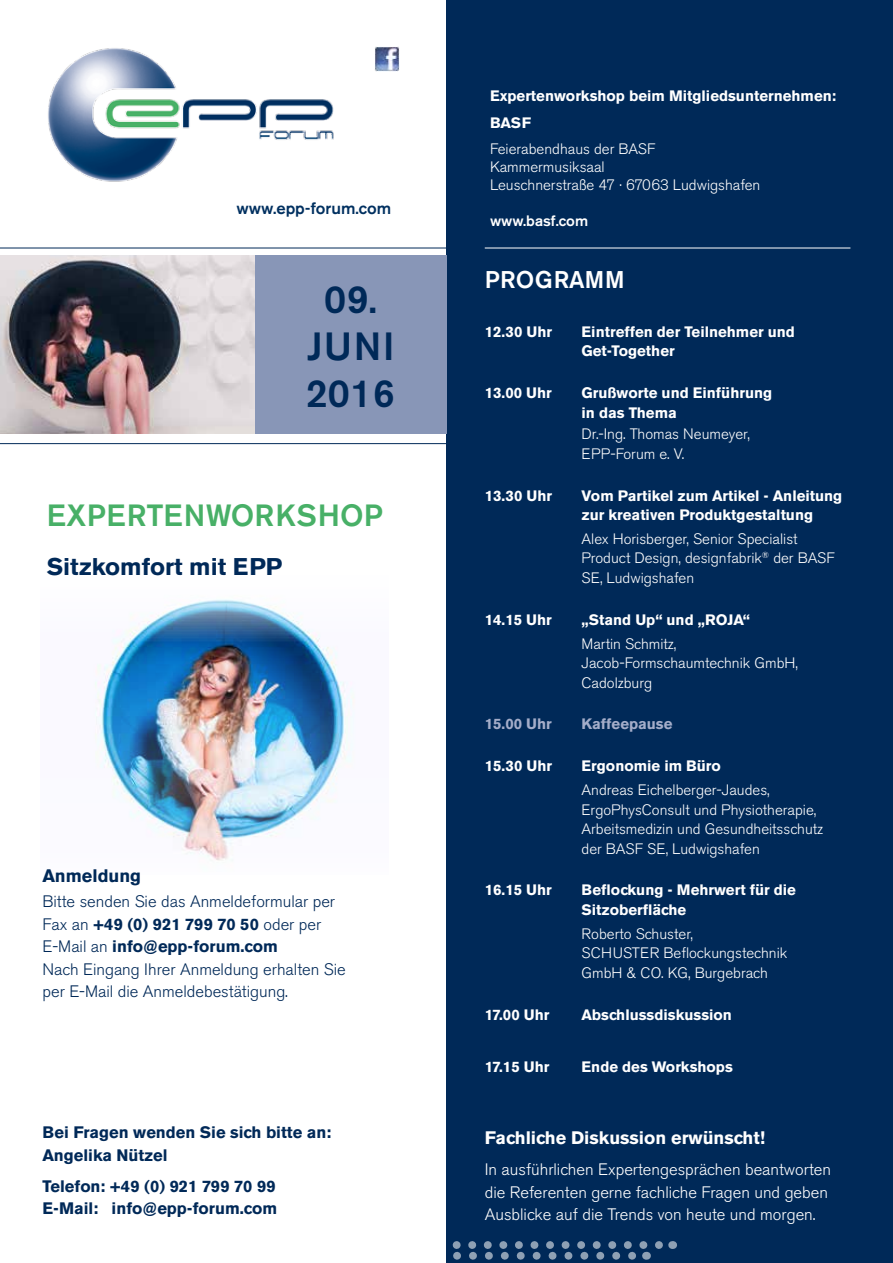
<style>
.page{position:relative;width:893px;height:1263px;background:#fff}
.page>*{position:absolute;margin:0;border:0;box-sizing:border-box;transform-origin:0 0}
.t1{font:500 39px/46.8px "Akzidenz Grotesk BE";letter-spacing:.02em;color:#002958;text-align:center}
.t2{font:500 30.45px "Akzidenz Grotesk BE";letter-spacing:.02em;color:#48b067}
.t3{font:700 24px "Akzidenz Grotesk BE";color:#002958}
.t4{font:500 24px "Akzidenz Grotesk BE";letter-spacing:.02em;color:#fff}
.t5{font:700 18px "Akzidenz Grotesk BE";color:#fff}
.t6{font:700 18px "Akzidenz Grotesk BE";color:#002958}
.t7{font:300 16.5px/22.5px "Akzidenz Grotesk BE";color:#002958}
.t8{font:300 16.5px/22.5px "Akzidenz Grotesk BE";color:#fff}
.t9{font:700 16.5px/22.5px "Akzidenz Grotesk BE";color:#002958}
.t10{font:500 16.5px "Akzidenz Grotesk BE";color:#003060}
.t11{font:300 15px/19.5px "Akzidenz Grotesk BE";color:#fff}
.t12{font:700 15px/19.5px "Akzidenz Grotesk BE";color:#fff}
.t13{font:700 15px "Akzidenz Grotesk BE";color:#a4adc9}
.t14{font:500 15px "Akzidenz Grotesk BE";color:#fff}
.s1{font-weight:700}
</style>
<div class="page">
<img style="left:95px;top:599px;width:259px;height:262px">
<div style="left:446px;top:0;width:447px;height:1263px;background:#002958"></div>
<svg style="left:452px;top:1241px;width:211px;height:19px"></svg>
<img style="left:375px;top:47px;width:25px;height:25px">
<hr style="left:0;top:443px;width:446px;height:1px;background:#002958">
<hr style="left:0;top:248px;width:446px;height:1px;background:#002958">
<img style="left:48px;top:48px;width:286px;height:134px">
<img style="left:0;top:255px;width:255px;height:179px">
<div style="left:255px;top:255px;width:191px;height:179px;background:#8896b7"></div>
<hr style="left:485px;top:248px;width:365px;height:1px;background:#fff">
<p class="t10" style="left:237px;top:198px;width:156px">www.epp-forum.com</p>
<h1 class="t1" style="left:306px;top:276px;width:91px">09.<br>JUNI<br>2016</h1>
<h2 class="t2" style="left:47px;top:497px;width:337px">EXPERTENWORKSHOP</h2>
<h3 class="t3" style="left:47px;top:553px;width:237px">Sitzkomfort mit EPP</h3>
<p class="t6" style="left:43px;top:865px;width:100px">Anmeldung</p>
<p class="t7" style="left:43px;top:891px;width:305px">Bitte senden Sie das Anmeldeformular per Fax an <span class="s1">+49 (0) 921 799 70 50</span> oder per E-Mail an <span class="s1">info@epp-forum.com<br></span>Nach Eingang Ihrer Anmeldung erhalten Sie per E-Mail die Anmeldebestätigung.</p>
<p class="t9" style="left:43px;top:1121px;width:290px">Bei Fragen wenden Sie sich bitte an:<br>Angelika Nützel</p>
<p class="t9" style="left:43px;top:1175px;width:236px">Telefon: +49 (0) 921 799 70 99<br>E-Mail: info@epp-forum.com</p>
<p class="t12" style="left:490px;top:83px;width:348px;line-height:26.5px">Expertenworkshop beim Mitgliedsunternehmen:<br>BASF</p>
<p class="t11" style="left:490px;top:140px;width:272px;line-height:18px">Feierabendhaus der BASF<br>Kammermusiksaal<br>Leuschnerstraße 47 · 67063 Ludwigshafen</p>
<p class="t14" style="left:490px;top:212px;width:100px">www.basf.com</p>
<h3 class="t4" style="left:485px;top:265px;width:142px">PROGRAMM</h3>
<p class="t12" style="left:485px;top:322px;width:69px">12.30 Uhr</p>
<p class="t12" style="left:582px;top:322px;width:215px">Eintreffen der Teilnehmer und<br>Get-Together</p>
<p class="t12" style="left:485px;top:383px;width:69px">13.00 Uhr</p>
<p class="t12" style="left:582px;top:383px;width:192px">Grußworte und Einführung in das Thema</p>
<p class="t11" style="left:582px;top:425px;width:170px">Dr.-Ing. Thomas Neumeyer,<br>EPP-Forum e. V.</p>
<p class="t12" style="left:485px;top:486px;width:69px">13.30 Uhr</p>
<p class="t12" style="left:582px;top:486px;width:262px">Vom Partikel zum Artikel - Anleitung zur kreativen Produktgestaltung</p>
<p class="t11" style="left:582px;top:529px;width:255px">Alex Horisberger, Senior Specialist<br>Product Design, designfabrik<sup>®</sup> der BASF<br>SE, Ludwigshafen</p>
<p class="t12" style="left:485px;top:610px;width:69px">14.15 Uhr</p>
<p class="t12" style="left:582px;top:610px;width:170px">„Stand Up“ und „ROJA“</p>
<p class="t11" style="left:582px;top:634px;width:218px">Martin Schmitz,<br>Jacob-Formschaumtechnik GmbH,<br>Cadolzburg</p>
<p class="t13" style="left:485px;top:715px;width:69px">15.00 Uhr</p>
<p class="t13" style="left:582px;top:715px;width:92px">Kaffeepause</p>
<p class="t12" style="left:485px;top:756px;width:69px">15.30 Uhr</p>
<p class="t12" style="left:582px;top:756px;width:141px">Ergonomie im Büro</p>
<p class="t11" style="left:582px;top:780px;width:243px">Andreas Eichelberger-Jaudes, ErgoPhysConsult und Physiotherapie, Arbeitsmedizin und Gesundheitsschutz der BASF SE, Ludwigshafen</p>
<p class="t12" style="left:485px;top:880px;width:69px">16.15 Uhr</p>
<p class="t12" style="left:582px;top:880px;width:216px">Beflockung - Mehrwert für die<br>Sitzoberfläche</p>
<p class="t11" style="left:582px;top:924px;width:207px">Roberto Schuster,<br>SCHUSTER Beflockungstechnik<br>GmbH &amp; CO. KG, Burgebrach</p>
<p class="t12" style="left:485px;top:1005px;width:66px">17.00 Uhr</p>
<p class="t12" style="left:582px;top:1005px;width:152px">Abschlussdiskussion</p>
<p class="t12" style="left:485px;top:1057px;width:66px">17.15 Uhr</p>
<p class="t12" style="left:582px;top:1057px;width:153px">Ende des Workshops</p>
<p class="t5" style="left:485px;top:1128px;width:282px">Fachliche Diskussion erwünscht!</p>
<p class="t8" style="left:485px;top:1159px;width:348px">In ausführlichen Expertengesprächen beantworten die Referenten gerne fachliche Fragen und geben<br>Ausblicke auf die Trends von heute und morgen.</p>
</div>
